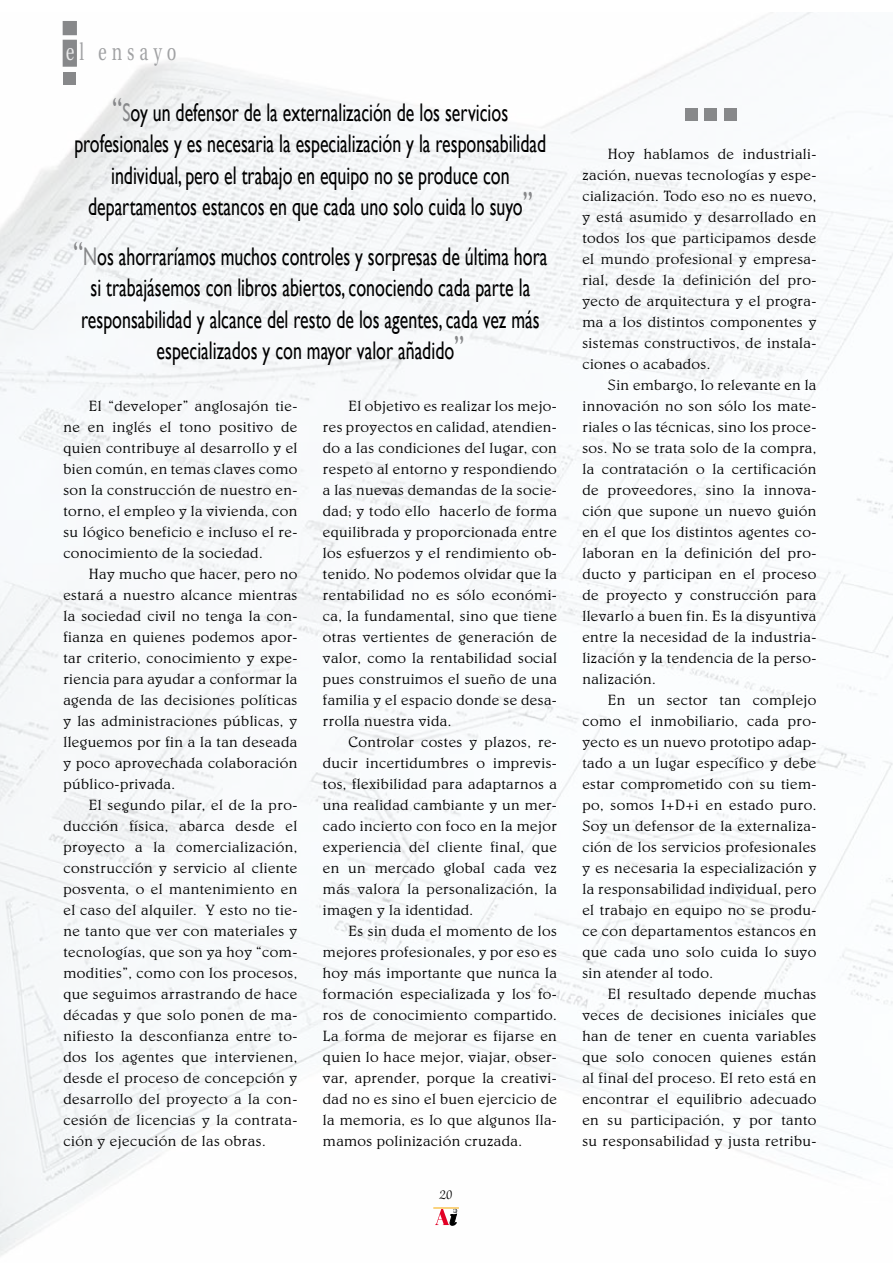
<style>
.page{position:relative;width:893px;height:1263px;background:#fff}
.page>*{position:absolute;margin:0;border:0;box-sizing:border-box;transform-origin:0 0}
.t1{font:25.5px/31.5px "Gill Sans";color:#000;text-align:center;scale:.7 1}
.t2{font:24px "Utopia";letter-spacing:.3em;color:#a1a2a4;scale:.7 1}
.t3{font:300 15px/21px "Belwe";letter-spacing:.025em;color:#000;text-align:justify}
.t4{font:300 14.25px "Zapf Chancery";color:#000}
.s1{color:#e9e9ea}
.s2{font-size:33px;color:#87888a}
.s3{color:#87888a}
</style>
<div class="page">
<img style="left:0;top:12px;width:893px;height:1244px">
<div style="left:63px;top:21px;width:14px;height:14px;background:#87888a"></div>
<div style="left:63px;top:72px;width:13px;height:13px;background:#87888a"></div>
<div style="left:63px;top:40px;width:14px;height:27px;background:#87888a"></div>
<div style="left:685px;top:108px;width:12px;height:13px;background:#87888a"></div>
<div style="left:704px;top:108px;width:13px;height:13px;background:#87888a"></div>
<div style="left:724px;top:108px;width:12px;height:13px;background:#87888a"></div>
<svg style="left:433px;top:1208px;width:26px;height:17px"></svg>
<h2 class="t2" style="left:66px;top:39px;width:160px"><span class="s1">e</span>l ensayo</h2>
<p class="t1" style="left:74px;top:96px;width:676px"><span class="s2">“</span><span class="s3">S</span>oy un defensor de la externalización de los servicios profesionales y es necesaria la especialización y la responsabilidad individual, pero el trabajo en equipo no se produce con departamentos estancos en que cada uno solo cuida lo suyo<span class="s2">”</span></p>
<h1 class="t1" style="left:73px;top:240px;width:679px"><span class="s2">“</span><span class="s3">N</span>os ahorraríamos muchos controles y sorpresas de última hora si trabajásemos con libros abiertos, conociendo cada parte la responsabilidad y alcance del resto de los agentes, cada vez más especializados y con mayor valor añadido<span class="s2">”</span></h1>
<p class="t3" style="left:63px;top:395px;width:236px;text-indent:26px">El “developer” anglosajón tie&shy;ne en inglés el tono positivo de quien contribuye al desarrollo y el bien común, en temas claves como son la construcción de nuestro en&shy;torno, el empleo y la vivienda, con su lógico beneficio e incluso el re&shy;conocimiento de la sociedad.</p>
<p class="t3" style="left:63px;top:563px;width:236px;text-indent:26px">Hay mucho que hacer, pero no estará a nuestro alcance mientras la sociedad civil no tenga la con&shy;fianza en quienes podemos apor&shy;tar criterio, conocimiento y expe&shy;riencia para ayudar a conformar la agenda de las decisiones políticas y las administraciones públicas, y lleguemos por fin a la tan deseada y poco aprovechada colaboración público-privada.</p>
<p class="t3" style="left:63px;top:794px;width:235px;text-indent:26px">El segundo pilar, el de la pro&shy;ducción física, abarca desde el proyecto a la comercialización, construcción y servicio al cliente posventa, o el mantenimiento en el caso del alquiler. Y esto no tie&shy;ne tanto que ver con materiales y tecnologías, que son ya hoy “com&shy;modities”, como con los procesos, que seguimos arrastrando de hace décadas y que solo ponen de ma&shy;nifiesto la desconfianza entre to&shy;dos los agentes que intervienen, desde el proceso de concepción y desarrollo del proyecto a la con&shy;cesión de licencias y la contrata&shy;ción y ejecución de las obras.</p>
<p class="t3" style="left:323px;top:395px;width:236px;text-indent:26px">El objetivo es realizar los mejo&shy;res proyectos en calidad, atendien&shy;do a las condiciones del lugar, con respeto al entorno y respondiendo a las nuevas demandas de la socie&shy;dad; y todo ello hacerlo de forma equilibrada y proporcionada entre los esfuerzos y el rendimiento ob&shy;tenido. No podemos olvidar que la rentabilidad no es sólo económi&shy;ca, la fundamental, sino que tiene otras vertientes de generación de valor, como la rentabilidad social pues construimos el sueño de una familia y el espacio donde se desa&shy;rrolla nuestra vida.</p>
<p class="t3" style="left:323px;top:731px;width:236px;text-indent:26px">Controlar costes y plazos, re&shy;ducir incertidumbres o imprevis&shy;tos, flexibilidad para adaptarnos a una realidad cambiante y un mer&shy;cado incierto con foco en la mejor experiencia del cliente final, que en un mercado global cada vez más valora la personalización, la imagen y la identidad.</p>
<p class="t3" style="left:323px;top:920px;width:236px;text-indent:26px">Es sin duda el momento de los mejores profesionales, y por eso es hoy más importante que nunca la formación especializada y los fo&shy;ros de conocimiento compartido.<br>La forma de mejorar es fijarse en quien lo hace mejor, viajar, obser&shy;var, aprender, porque la creativi&shy;dad no es sino el buen ejercicio de la memoria, es lo que algunos lla&shy;mamos polinización cruzada.</p>
<p class="t4" style="left:440px;top:1188px;width:14px">20</p>
<p class="t3" style="left:582px;top:143px;width:236px;text-indent:26px">Hoy hablamos de industriali&shy;zación, nuevas tecnologías y espe&shy;cialización. Todo eso no es nuevo, y está asumido y desarrollado en todos los que participamos desde el mundo profesional y empresa&shy;rial, desde la definición del pro&shy;yecto de arquitectura y el progra&shy;ma a los distintos componentes y sistemas constructivos, de instala&shy;ciones o acabados.</p>
<p class="t3" style="left:582px;top:374px;width:236px;text-indent:26px">Sin embargo, lo relevante en la innovación no son sólo los mate&shy;riales o las técnicas, sino los proce&shy;sos. No se trata solo de la compra, la contratación o la certificación de proveedores, sino la innova&shy;ción que supone un nuevo guión en el que los distintos agentes co&shy;laboran en la definición del pro&shy;ducto y participan en el proceso de proyecto y construcción para llevarlo a buen fin. Es la disyuntiva entre la necesidad de la industria&shy;lización y la tendencia de la perso&shy;nalización.</p>
<p class="t3" style="left:582px;top:689px;width:236px;text-indent:26px">En un sector tan complejo como el inmobiliario, cada pro&shy;yecto es un nuevo prototipo adap&shy;tado a un lugar específico y debe estar comprometido con su tiem&shy;po, somos I+D+i en estado puro.<br>Soy un defensor de la externaliza&shy;ción de los servicios profesionales y es necesaria la especialización y la responsabilidad individual, pero el trabajo en equipo no se produ&shy;ce con departamentos estancos en que cada uno solo cuida lo suyo sin atender al todo.</p>
<p class="t3" style="left:582px;top:983px;width:236px;text-indent:26px">El resultado depende muchas veces de decisiones iniciales que han de tener en cuenta variables que solo conocen quienes están al final del proceso. El reto está en encontrar el equilibrio adecuado en su participación, y por tanto su responsabilidad y justa retribu-</p>
</div>
